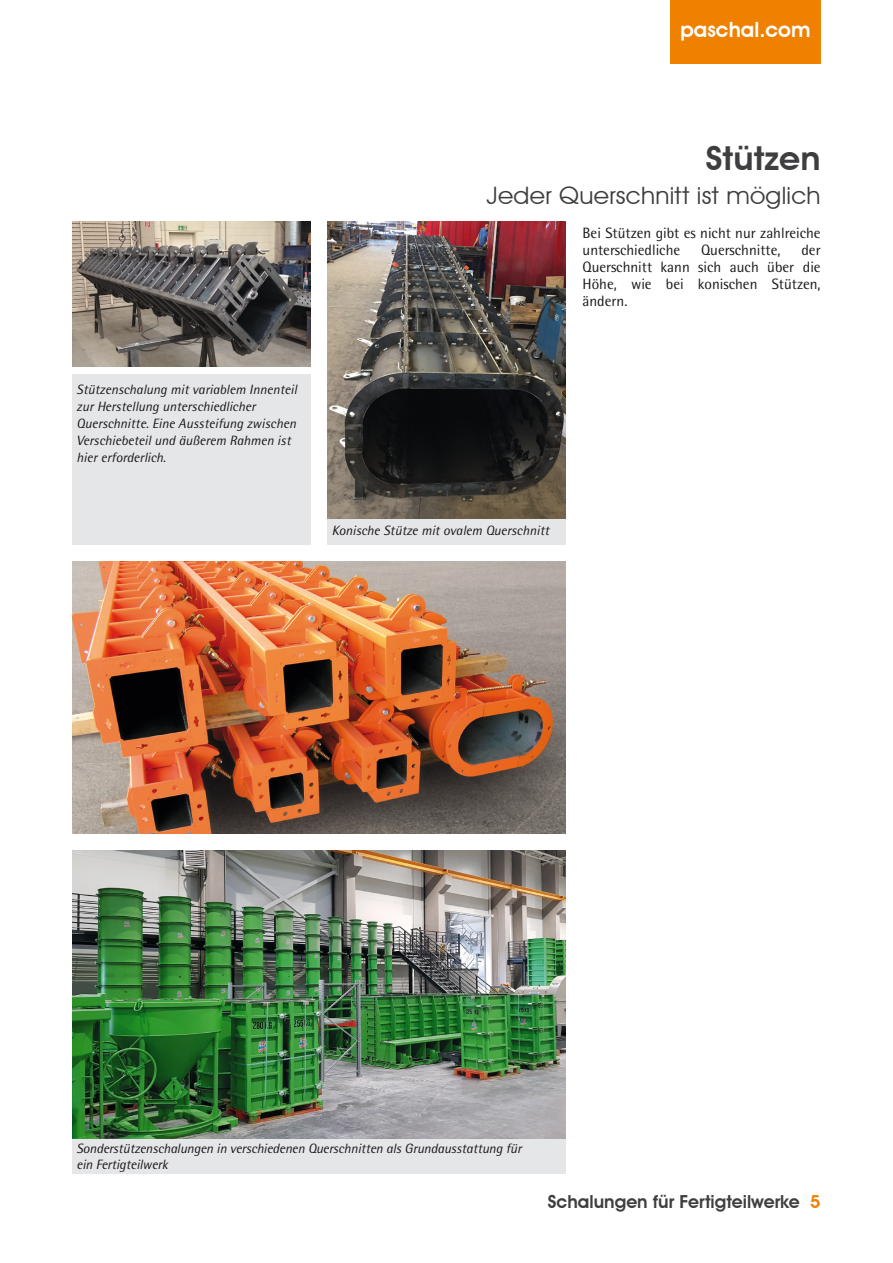
<style>
.page{position:relative;width:893px;height:1263px;background:#fff}
.page>*{position:absolute;margin:0;border:0;box-sizing:border-box;transform-origin:0 0}
.t1{font:600 33px "Avant Garde IT Cby BT";letter-spacing:.005em;color:#3e3e40;scale:1.05 1}
.t2{font:24px "Avant Garde IT Cby BT";letter-spacing:.01em;color:#3e3e40;scale:1.05 1}
.t3{font:600 21px "Avant Garde IT Cby BT";color:#fff}
.t4{font:600 18px "Avant Garde IT Cby BT";color:#3e3e40}
.Bildunterschriften{font:15px/17px "Rotis Semi Sans";color:#1a171b}
.Bildunterschriften-2{font:italic 13.5px/17px "Rotis Semi Sans";color:#1a171b}
.s1{color:#ef8000}
</style>
<div class="page">
<div style="left:670px;top:0;width:151px;height:64px;background:#ef8000"></div>
<img style="left:72px;top:561px;width:494px;height:272px">
<img style="left:327px;top:221px;width:239px;height:298px">
<div style="left:327px;top:519px;width:239px;height:25px;background:#e5e6e8"></div>
<div style="left:72px;top:374px;width:238px;height:170px;background:#e5e6e8"></div>
<img style="left:72px;top:221px;width:238px;height:146px">
<img style="left:72px;top:850px;width:494px;height:290px">
<div style="left:72px;top:1140px;width:494px;height:34px;background:#e5e6e8"></div>
<h3 class="t3" style="left:680px;top:17px;width:132px">paschal.com</h3>
<p class="Bildunterschriften-2" style="left:77px;top:381px;width:222px">Stützenschalung mit variablem Innenteil zur Herstellung unterschiedlicher Querschnitte. Eine Aussteifung zwischen Verschiebeteil und äußerem Rahmen ist hier erforderlich.</p>
<p class="t1" style="left:706px;top:139px;width:111px">Stützen</p>
<p class="t2" style="left:487px;top:181px;width:320px">Jeder Querschnitt ist möglich</p>
<p class="Bildunterschriften" style="left:583px;top:224px;width:240px">Bei Stützen gibt es nicht nur zahlreiche unterschiedliche</p>
<p class="Bildunterschriften" style="left:701px;top:241px;width:81px">Querschnitte,</p>
<p class="Bildunterschriften" style="left:583px;top:241px;width:240px;text-align:justify;text-indent:219px">der Querschnitt kann sich auch über die Höhe, wie bei konischen Stützen, ändern.</p>
<p class="Bildunterschriften-2" style="left:332px;top:522px;width:219px">Konische Stütze mit ovalem Querschnitt</p>
<p class="Bildunterschriften-2" style="left:77px;top:1140px;width:446px;line-height:16.2px">Sonderstützenschalungen in verschiedenen Querschnitten als Grundausstattung für ein Fertigteilwerk</p>
<h3 class="t4" style="left:548px;top:1190px;width:274px">Schalungen für Fertigteilwerke <span class="s1">5</span></h3>
</div>
